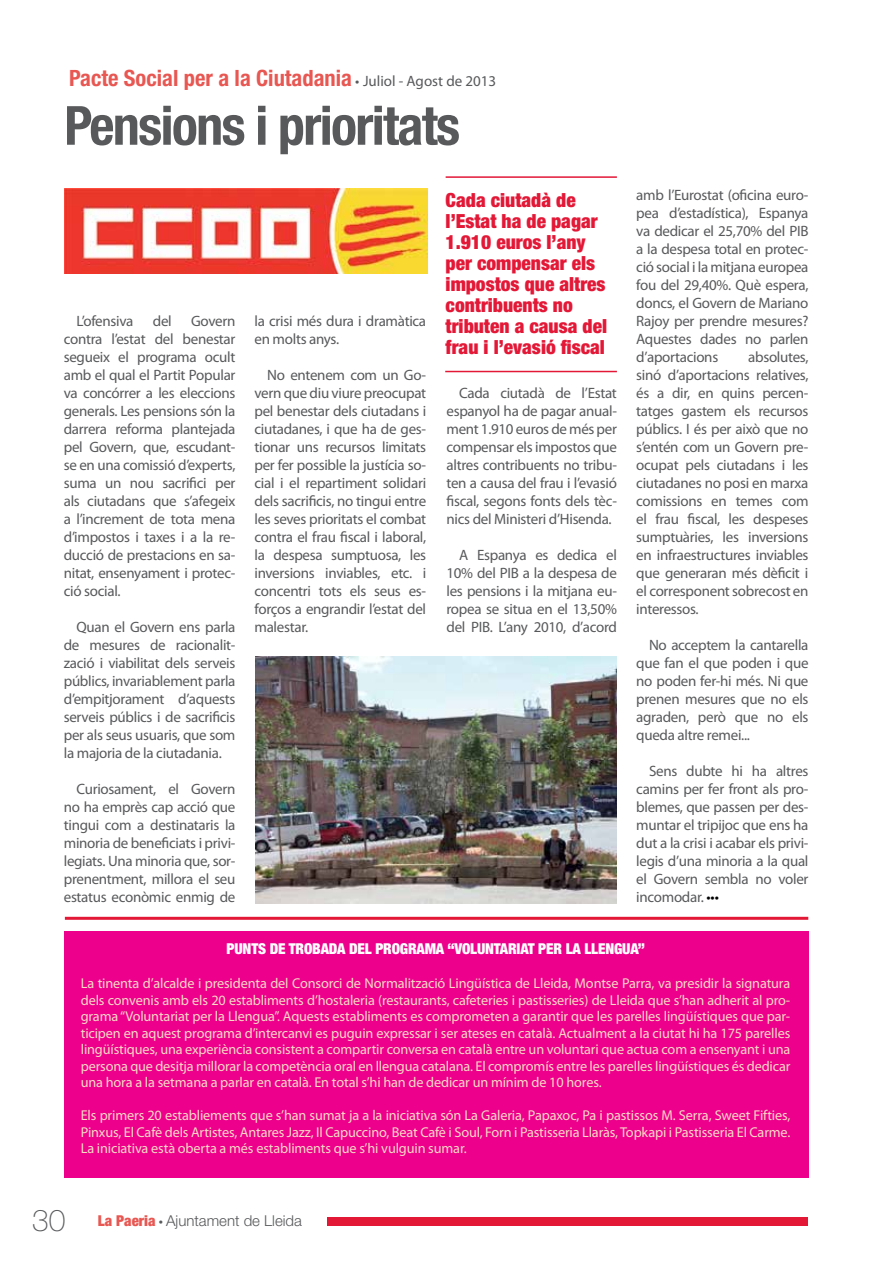
<style>
.page{position:relative;width:893px;height:1263px;background:#fff}
.page>*{position:absolute;margin:0;border:0;box-sizing:border-box;transform-origin:0 0}
.t1{font:700 condensed 54px "Helvetica Neue LT Std";letter-spacing:-.03em;color:#58595b}
.t2{font:700 condensed 22.5px "Helvetica Neue LT Std";color:#e85752}
.t3{font:900 condensed 19.5px/21px "Helvetica Neue LT Std";color:#e31837}
.t4{font:15px/18px "Myriad Pro";letter-spacing:-.02em;color:#58595b;text-align:justify}
.t5{font:900 condensed 15px "Helvetica Neue LT Std";letter-spacing:-.01em;color:#fff}
.t6{font:300 15px "Helvetica Neue LT Std";color:#58595b}
.t7{font:14.25px/16.5px "Myriad Pro";letter-spacing:-.01em;color:#fadbc4;text-align:justify}
.s1{font-family:"Myriad Pro";font-weight:400;font-stretch:normal;font-size:15px;color:#58595b}
.s2{color:#000}
.s3{font-weight:100;font-size:30px}
.s4{font-weight:900;font-stretch:condensed;color:#e85752}
.s5{font-family:"Myriad Pro";font-weight:400}
</style>
<div class="page">
<div style="left:327px;top:1217px;width:481px;height:9px;background:#e31837"></div>
<hr style="left:65px;top:917px;width:743px;height:3px;background:#e31837">
<div style="left:64px;top:931px;width:744px;height:247px;background:#ec008c"></div>
<hr style="left:445px;top:371px;width:172px;height:1px;background:#e31837">
<hr style="left:446px;top:176px;width:171px;height:2px;background:#e31837">
<img style="left:65px;top:189px;width:362px;height:85px">
<img style="left:255px;top:656px;width:361px;height:247px">
<h2 class="t2" style="left:69px;top:65px;width:429px">Pacte Social per a la Ciutadania <span class="s1">• Juliol - Agost de 2013</span></h2>
<h1 class="t1" style="left:64px;top:93px;width:397px">Pensions i prioritats</h1>
<h3 class="t3" style="left:446px;top:189px;width:163px">Cada ciutadà de l’Estat ha de pagar<br>1.910 euros l’any per compensar els impostos que altres contribuents no tributen a causa del frau i l’evasió fiscal</h3>
<p class="t4" style="left:77px;top:312px;width:58px">L’ofensiva</p>
<p class="t4" style="left:153px;top:312px;width:20px">del</p>
<p class="t4" style="left:254px;top:312px;width:173px">la crisi més dura i dramàtica en molts anys.</p>
<p class="t4" style="left:254px;top:366px;width:173px;text-indent:13px">No entenem com un Go&shy;vern que diu viure preocupat pel benestar dels ciutadans i ciutadanes, i que ha de ges&shy;tionar uns recursos limitats per fer possible la justícia so&shy;cial i el repartiment solidari dels sacrificis, no tingui entre les seves prioritats el combat contra el frau fiscal i laboral, la despesa sumptuosa, les inversions inviables, etc. i concentri tots els seus es&shy;forços a engrandir l’estat del malestar.</p>
<p class="t4" style="left:64px;top:312px;width:173px;text-indent:127px">Govern contra l’estat del benestar segueix el programa ocult amb el qual el Partit Popular va concórrer a les eleccions generals. Les pensions són la darrera reforma plantejada pel Govern, que, escudant&shy;se en una comissió d’experts, suma un nou sacrifici per als ciutadans que s’afegeix a l’increment de tota mena d’impostos i taxes i a la re&shy;ducció de prestacions en sa&shy;nitat, ensenyament i protec&shy;ció social.</p>
<p class="t4" style="left:64px;top:618px;width:173px;text-indent:13px">Quan el Govern ens parla de mesures de racionalit&shy;zació i viabilitat dels serveis públics, invariablement parla d’empitjorament d’aquests serveis públics i de sacrificis per als seus usuaris, que som la majoria de la ciutadania.</p>
<p class="t4" style="left:64px;top:780px;width:173px;text-indent:13px">Curiosament, el Govern no ha emprès cap acció que tingui com a destinataris la minoria de beneficiats i privi&shy;legiats. Una minoria que, sor&shy;prenentment, millora el seu estatus econòmic enmig de</p>
<p class="t4" style="left:446px;top:383px;width:172px;text-indent:13px">Cada ciutadà de l’Estat espanyol ha de pagar anual&shy;ment 1.910 euros de més per compensar els impostos que altres contribuents no tribu&shy;ten a causa del frau i l’evasió fiscal, segons fonts dels tèc&shy;nics del Ministeri d’Hisenda.</p>
<p class="t4" style="left:446px;top:545px;width:172px;text-indent:13px">A Espanya es dedica el 10% del PIB a la despesa de les pensions i la mitjana eu&shy;ropea se situa en el 13,50% del PIB. L’any 2010, d’acord</p>
<p class="t4" style="left:636px;top:186px;width:174px">amb l’Eurostat (oficina euro&shy;pea d’estadística), Espanya va dedicar el 25,70% del PIB a la despesa total en protec&shy;ció social i la mitjana europea fou del 29,40%. Què espera, doncs, el Govern de Mariano Rajoy per prendre mesures?<br>Aquestes dades no parlen d’aportacions</p>
<p class="t4" style="left:636px;top:348px;width:174px;text-indent:112px">absolutes, sinó d’aportacions relatives, és a dir, en quins percen&shy;tatges gastem els recursos públics. I és per això que no s’entén com un Govern pre&shy;ocupat pels ciutadans i les ciutadanes no posi en marxa comissions en temes com el frau fiscal, les despeses sumptuàries, les inversions en infraestructures inviables que generaran més dèficit i el corresponent sobrecost en interessos.</p>
<p class="t4" style="left:636px;top:636px;width:174px;text-indent:13px">No acceptem la cantarella que fan el que poden i que no poden fer-hi més. Ni que prenen mesures que no els agraden, però que no els queda altre remei...</p>
<p class="t4" style="left:636px;top:762px;width:174px;text-indent:13px">Sens dubte hi ha altres camins per fer front als pro&shy;blemes, que passen per des&shy;muntar el tripijoc que ens ha dut a la crisi i acabar els privi&shy;legis d’una minoria a la qual el Govern sembla no voler incomodar. <span class="s2">•••</span></p>
<p class="t5" style="left:226px;top:939px;width:420px">PUNTS DE TROBADA DEL PROGRAMA “VOLUNTARIAT PER LA LLENGUA”</p>
<p class="t7" style="left:81px;top:975px;width:711px">La tinenta d’alcalde i presidenta del Consorci de Normalització Lingüística de Lleida, Montse Parra, va presidir la signatura dels convenis amb els 20 establiments d’hostaleria (restaurants, cafeteries i pastisseries) de Lleida que s’han adherit al pro&shy;grama “Voluntariat per la Llengua”. Aquests establiments es comprometen a garantir que les parelles lingüístiques que par&shy;ticipen en aquest programa d’intercanvi es puguin expressar i ser ateses en català. Actualment a la ciutat hi ha 175 parelles lingüístiques, una experiència consistent a compartir conversa en català entre un voluntari que actua com a ensenyant i una persona que desitja millorar la competència oral en llengua catalana. El compromís entre les parelles lingüístiques és dedicar una hora a la setmana a parlar en català. En total s’hi han de dedicar un mínim de 10 hores.</p>
<p class="t7" style="left:81px;top:1107px;width:711px">Els primers 20 establiements que s’han sumat ja a la iniciativa són La Galeria, Papaxoc, Pa i pastissos M. Serra, Sweet Fifties, Pinxus, El Cafè dels Artistes, Antares Jazz, Il Capuccino, Beat Cafè i Soul, Forn i Pastisseria Llaràs, Topkapi i Pastisseria El Carme.<br>La iniciativa està oberta a més establiments que s’hi vulguin sumar.</p>
<p class="t6" style="left:32px;top:1211px;width:271px"><span class="s3">30</span> <span class="s4">La Paeria</span> <span class="s5">•</span> Ajuntament de Lleida</p>
</div>
